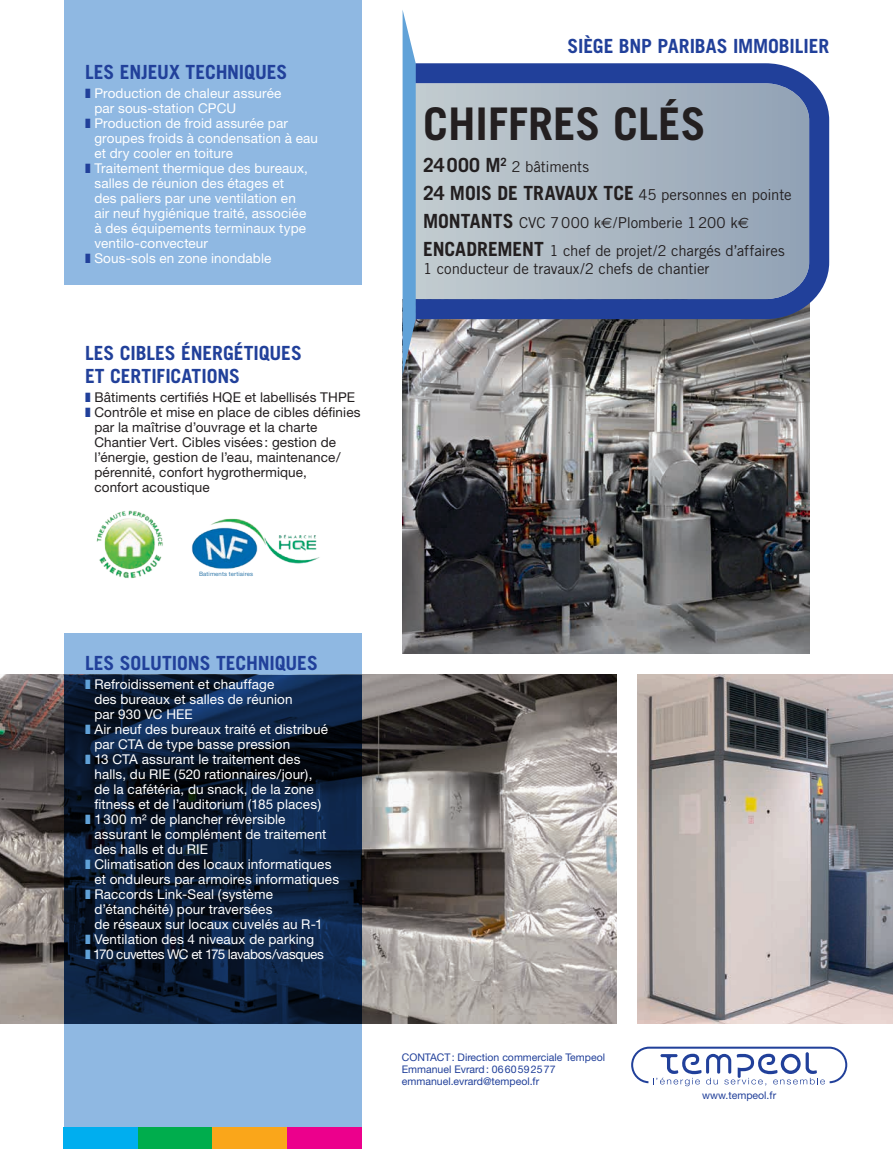
<style>
.page{position:relative;width:893px;height:1149px;background:#fff}
.page>*{position:absolute;margin:0;border:0;box-sizing:border-box;transform-origin:0 0}
.t1{font:700 45px "Trade Gothic";color:#231f20}
.t2{font:700 19.5px/22.5px "Trade Gothic";letter-spacing:-.005em;color:#21409a}
.t3{font:15px/28px "Trade Gothic";letter-spacing:-.01em;color:#231f20}
.t4{font:13.5px "Helvetica Neue";letter-spacing:.01em;color:#fff}
.t5{font:13.5px "Helvetica Neue";letter-spacing:.01em;color:#231f20}
.t6{font:13.5px "Helvetica Neue";letter-spacing:-.03em;color:#fff}
.t7{font:10.5px/12px "Helvetica Neue";color:#21409a}
.t8{font:6px "Helvetica Neue";letter-spacing:.02em;color:#387dad}
.s1{color:#21409a}
.s2{color:#61a2d8}
.s3{font-weight:700;font-size:19.5px}
.s4{font-family:"Euro Sans"}
</style>
<div class="page">
<img style="left:403px;top:319px;width:406px;height:334px">
<img style="left:0;top:674px;width:617px;height:349px">
<div style="left:64px;top:633px;width:297px;height:515px;background:#8fb8e2"></div>
<img style="left:638px;top:674px;width:255px;height:349px">
<div style="left:64px;top:0;width:297px;height:285px;background:#8fb8e2"></div>
<div style="left:64px;top:1127px;width:74px;height:21px;background:#00aeef"></div>
<div style="left:138px;top:1127px;width:75px;height:21px;background:#00ad4d"></div>
<div style="left:213px;top:1127px;width:74px;height:21px;background:#faa61a"></div>
<div style="left:287px;top:1127px;width:74px;height:21px;background:#ec008c"></div>
<svg style="left:64px;top:674px;width:297px;height:349px;background:#0b1d38"></svg>
<svg style="left:416px;top:63px;width:413px;height:256px;background:#324fa1"></svg>
<img style="left:416px;top:81px;width:393px;height:221px">
<svg style="left:403px;top:12px;width:13px;height:363px;background:#70a6d3"></svg>
<img style="left:96px;top:510px;width:67px;height:69px">
<svg style="left:631px;top:1046px;width:216px;height:39px"></svg>
<img style="left:191px;top:518px;width:129px;height:51px">
<h2 class="t2" style="left:85px;top:60px;width:204px">LES ENJEUX TECHNIQUES</h2>
<p class="t4" style="left:85px;top:85px;width:198px"><span class="s1">❚</span> Production de chaleur assurée</p>
<p class="t4" style="left:94px;top:100px;width:143px">par sous-station CPCU</p>
<p class="t4" style="left:85px;top:115px;width:204px"><span class="s1">❚</span> Production de froid assurée par</p>
<p class="t4" style="left:94px;top:130px;width:225px">groupes froids à condensation à eau</p>
<p class="t4" style="left:94px;top:145px;width:140px">et dry cooler en toiture</p>
<p class="t4" style="left:85px;top:160px;width:224px"><span class="s1">❚</span> Traitement thermique des bureaux,</p>
<p class="t4" style="left:94px;top:175px;width:191px">salles de réunion des étages et</p>
<p class="t4" style="left:94px;top:190px;width:203px">des paliers par une ventilation en</p>
<p class="t4" style="left:94px;top:205px;width:213px">air neuf hygiénique traité, associée</p>
<p class="t4" style="left:94px;top:220px;width:213px">à des équipements terminaux type</p>
<p class="t4" style="left:94px;top:235px;width:115px">ventilo-convecteur</p>
<p class="t4" style="left:85px;top:250px;width:188px"><span class="s1">❚</span> Sous-sols en zone inondable</p>
<h2 class="t2" style="left:85px;top:342px;width:218px">LES CIBLES ÉNERGÉTIQUES<br>ET CERTIFICATIONS</h2>
<p class="t5" style="left:85px;top:389px;width:271px"><span class="s1">❚</span> Bâtiments certifiés HQE et labellisés THPE</p>
<p class="t5" style="left:85px;top:404px;width:277px"><span class="s1">❚</span> Contrôle et mise en place de cibles définies</p>
<p class="t5" style="left:94px;top:419px;width:225px">par la maîtrise d’ouvrage et la charte</p>
<p class="t5" style="left:94px;top:434px;width:243px">Chantier Vert. Cibles visées: gestion de</p>
<p class="t5" style="left:94px;top:449px;width:248px">l’énergie, gestion de l’eau, maintenance/</p>
<p class="t5" style="left:94px;top:464px;width:214px">pérennité, confort hygrothermique,</p>
<p class="t5" style="left:94px;top:479px;width:117px">confort acoustique</p>
<p class="t8" style="left:199px;top:569px;width:56px">Batiments tertiaires</p>
<h2 class="t2" style="left:85px;top:650px;width:234px">LES SOLUTIONS TECHNIQUES</h2>
<p class="t4" style="left:85px;top:675px;width:191px"><span class="s2">❚</span> Refroidissement et chauffage</p>
<p class="t4" style="left:94px;top:690px;width:200px">des bureaux et salles de réunion</p>
<p class="t4" style="left:94px;top:705px;width:100px">par 930 VC HEE</p>
<p class="t4" style="left:85px;top:720px;width:244px"><span class="s2">❚</span> Air neuf des bureaux traité et distribué</p>
<p class="t4" style="left:94px;top:735px;width:197px">par CTA de type basse pression</p>
<p class="t4" style="left:85px;top:750px;width:217px"><span class="s2">❚</span> 13 CTA assurant le traitement des</p>
<p class="t4" style="left:94px;top:765px;width:220px">halls, du RIE (520 rationnaires/jour),</p>
<p class="t4" style="left:94px;top:780px;width:221px">de la cafétéria, du snack, de la zone</p>
<p class="t4" style="left:94px;top:795px;width:228px">fitness et de l’auditorium (185 places)</p>
<p class="t4" style="left:85px;top:810px;width:202px"><span class="s2">❚</span> 1300 m² de plancher réversible</p>
<p class="t4" style="left:94px;top:825px;width:234px">assurant le complément de traitement</p>
<p class="t4" style="left:94px;top:840px;width:115px">des halls et du RIE</p>
<p class="t4" style="left:85px;top:855px;width:248px"><span class="s2">❚</span> Climatisation des locaux informatiques</p>
<p class="t4" style="left:94px;top:870px;width:246px">et onduleurs par armoires informatiques</p>
<p class="t4" style="left:85px;top:885px;width:189px"><span class="s2">❚</span> Raccords Link-Seal (système</p>
<p class="t4" style="left:94px;top:900px;width:180px">d’étanchéité) pour traversées</p>
<p class="t4" style="left:94px;top:915px;width:230px">de réseaux sur locaux cuvelés au R-1</p>
<p class="t4" style="left:85px;top:930px;width:231px"><span class="s2">❚</span> Ventilation des 4 niveaux de parking</p>
<p class="t6" style="left:85px;top:945px;width:240px"><span class="s2">❚</span> 170 cuvettes WC et 175 lavabos/vasques</p>
<h2 class="t2" style="left:568px;top:35px;width:263px">SIÈGE BNP PARIBAS IMMOBILIER</h2>
<h1 class="t1" style="left:423px;top:96px;width:284px">CHIFFRES CLÉS</h1>
<p class="t3" style="left:423px;top:153px;width:370px"><span class="s3">24000 M</span><sup>2</sup> 2 bâtiments<br><span class="s3">24 MOIS DE TRAVAUX TCE</span> 45 personnes en pointe <span class="s3">MONTANTS</span> CVC 7000 k<span class="s4">e</span>/Plomberie 1200 k<span class="s4">e </span><span class="s3">ENCADREMENT</span> 1 chef de projet/2 chargés d’affaires</p>
<p class="t3" style="left:423px;top:255px;width:288px">1 conducteur de travaux/2 chefs de chantier</p>
<p class="t7" style="left:402px;top:1050px;width:205px">CONTACT: Direction commerciale Tempeol<br>Emmanuel Evrard: 0660592577 emmanuel.evrard@tempeol.fr</p>
<p class="t7" style="left:702px;top:1089px;width:75px">www.tempeol.fr</p>
</div>
